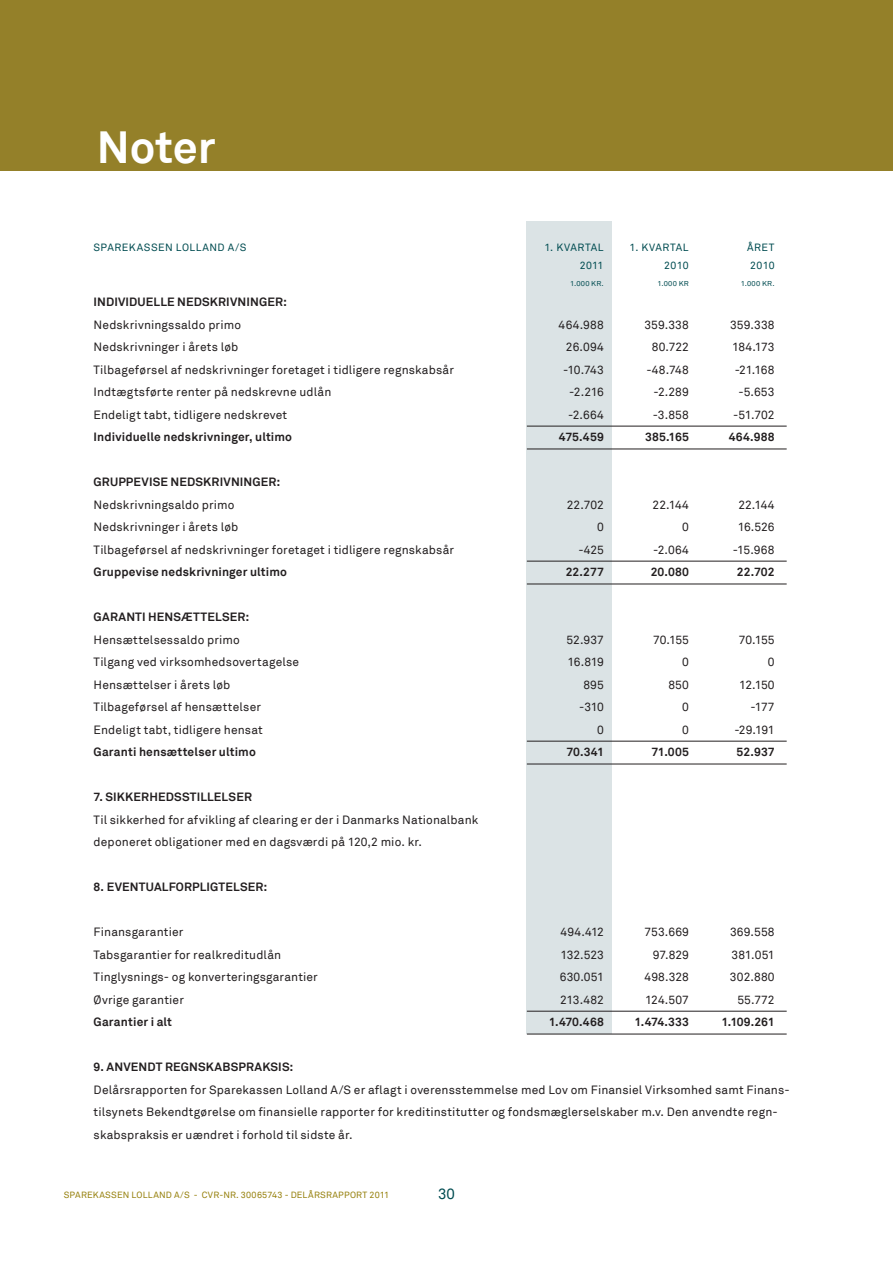
<style>
.page{position:relative;width:893px;height:1263px;background:#fff}
.page>*{position:absolute;margin:0;border:0;box-sizing:border-box;transform-origin:0 0}
.t1{font:700 45px "Akkurat";color:#fff}
.t2{font:15px "Akkurat";color:#004c51}
.t3{font:12px/22.5px "Akkurat";letter-spacing:.01em;color:#231f20}
.t4{font:700 12px "Akkurat";letter-spacing:.01em;color:#231f20}
.t5{font:10.5px "Akkurat";letter-spacing:.04em;color:#004c51}
.t6{font:9px "Akkurat";letter-spacing:.025em;color:#957f0a}
.t7{font:7.2px "Akkurat";letter-spacing:.04em;color:#004c51;scale:1.05 1}
</style>
<div class="page">
<div style="left:0;top:0;width:893px;height:170px;background:#948029"></div>
<div style="left:526px;top:221px;width:85px;height:813px;background:#dbe3e5"></div>
<hr style="left:527px;top:426px;width:260px;height:1px;background:#231f20">
<hr style="left:527px;top:449px;width:260px;height:1px;background:#231f20">
<hr style="left:527px;top:561px;width:260px;height:1px;background:#231f20">
<hr style="left:527px;top:584px;width:260px;height:1px;background:#231f20">
<hr style="left:527px;top:741px;width:260px;height:1px;background:#231f20">
<hr style="left:527px;top:764px;width:260px;height:1px;background:#231f20">
<hr style="left:527px;top:1011px;width:260px;height:1px;background:#231f20">
<hr style="left:527px;top:1034px;width:260px;height:1px;background:#231f20">
<h1 class="t1" style="left:97px;top:119px;width:120px">N OTER</h1>
<p class="t5" style="left:94px;top:241px;width:9px">sparekassen</p>
<p class="t5" style="left:176px;top:241px;width:15px">Lolland</p>
<p class="t5" style="left:228px;top:241px;width:20px">A/S</p>
<p class="t5" style="left:544px;top:241px;width:20px">1. kvartal</p>
<p class="t5" style="left:629px;top:241px;width:20px">1. kvartal</p>
<p class="t5" style="left:747px;top:241px;width:29px">åRET</p>
<p class="t5" style="left:580px;top:259px;width:25px">2011</p>
<p class="t5" style="left:664px;top:259px;width:26px">2010</p>
<p class="t5" style="left:750px;top:259px;width:26px">2010</p>
<p class="t7" style="left:570px;top:279px;width:34px">1.000 kr.</p>
<p class="t7" style="left:657px;top:279px;width:25px">1.000 kr</p>
<p class="t7" style="left:741px;top:279px;width:34px">1.000 KR.</p>
<p class="t4" style="left:94px;top:295px;width:195px">I NDIVIDUELLE NEDSKRIVNINGER:</p>
<p class="t3" style="left:94px;top:314px;width:149px">Nedskrivningssaldo primo</p>
<p class="t3" style="left:559px;top:314px;width:47px">464.988</p>
<p class="t3" style="left:644px;top:314px;width:46px">359.338</p>
<p class="t3" style="left:730px;top:314px;width:46px">359.338</p>
<p class="t3" style="left:94px;top:336px;width:146px">Nedskrivninger i årets løb</p>
<p class="t3" style="left:566px;top:336px;width:39px">26.094</p>
<p class="t3" style="left:652px;top:336px;width:39px">80.722</p>
<p class="t3" style="left:732px;top:336px;width:44px">184.173</p>
<p class="t3" style="left:94px;top:359px;width:362px">Tilbageførsel af nedskrivninger foretaget i tidligere regnskabsår</p>
<p class="t3" style="left:563px;top:359px;width:42px">-10.743</p>
<p class="t3" style="left:646px;top:359px;width:44px">-48.748</p>
<p class="t3" style="left:735px;top:359px;width:41px">-21.168</p>
<p class="t3" style="left:94px;top:381px;width:239px">Indtægtsførte renter på nedskrevne udlån</p>
<p class="t3" style="left:569px;top:381px;width:36px">-2.216</p>
<p class="t3" style="left:653px;top:381px;width:37px">-2.289</p>
<p class="t3" style="left:738px;top:381px;width:38px">-5.653</p>
<p class="t3" style="left:94px;top:404px;width:195px">Endeligt tabt, tidligere nedskrevet</p>
<p class="t3" style="left:568px;top:404px;width:37px">-2.664</p>
<p class="t3" style="left:653px;top:404px;width:38px">-3.858</p>
<p class="t3" style="left:733px;top:404px;width:43px">-51.702</p>
<p class="t4" style="left:94px;top:430px;width:200px">I NDIVIDUELLE NEDSKRIVNINGER, ULTIMO</p>
<p class="t4" style="left:559px;top:430px;width:46px">475.459</p>
<p class="t4" style="left:645px;top:430px;width:45px">385.165</p>
<p class="t4" style="left:729px;top:430px;width:47px">464.988</p>
<p class="t4" style="left:94px;top:475px;width:188px">GRUPPEVISE NEDSKRIVNINGER:</p>
<p class="t3" style="left:94px;top:494px;width:143px">Nedskrivningsaldo primo</p>
<p class="t3" style="left:567px;top:494px;width:39px">22.702</p>
<p class="t3" style="left:653px;top:494px;width:38px">22.144</p>
<p class="t3" style="left:738px;top:494px;width:38px">22.144</p>
<p class="t3" style="left:94px;top:516px;width:146px">Nedskrivninger i årets løb</p>
<p class="t3" style="left:597px;top:516px;width:8px">0</p>
<p class="t3" style="left:682px;top:516px;width:8px">0</p>
<p class="t3" style="left:738px;top:516px;width:38px">16.526</p>
<p class="t3" style="left:94px;top:539px;width:362px">Tilbageførsel af nedskrivninger foretaget i tidligere regnskabsår</p>
<p class="t3" style="left:578px;top:539px;width:27px">-425</p>
<p class="t3" style="left:653px;top:539px;width:37px">-2.064</p>
<p class="t3" style="left:733px;top:539px;width:43px">-15.968</p>
<p class="t4" style="left:94px;top:565px;width:195px">GRUPPEVISE NEDSKRIVNINGER ULTIMO</p>
<p class="t4" style="left:566px;top:565px;width:40px">22.277</p>
<p class="t4" style="left:651px;top:565px;width:40px">20.080</p>
<p class="t4" style="left:737px;top:565px;width:39px">22.702</p>
<p class="t4" style="left:94px;top:610px;width:157px">GARANTI HENSÆTTELSER:</p>
<p class="t3" style="left:94px;top:629px;width:148px">Hensættelsessaldo primo</p>
<p class="t3" style="left:567px;top:629px;width:39px">52.937</p>
<p class="t3" style="left:653px;top:629px;width:37px">70.155</p>
<p class="t3" style="left:739px;top:629px;width:37px">70.155</p>
<p class="t3" style="left:94px;top:651px;width:207px">Tilgang ved virksomhedsovertagelse</p>
<p class="t3" style="left:567px;top:651px;width:38px">16.819</p>
<p class="t3" style="left:682px;top:651px;width:8px">0</p>
<p class="t3" style="left:768px;top:651px;width:8px">0</p>
<p class="t3" style="left:94px;top:674px;width:138px">Hensættelser i årets løb</p>
<p class="t3" style="left:583px;top:674px;width:22px">895</p>
<p class="t3" style="left:668px;top:674px;width:22px">850</p>
<p class="t3" style="left:739px;top:674px;width:37px">12.150</p>
<p class="t3" style="left:94px;top:696px;width:169px">Tilbageførsel af hensættelser</p>
<p class="t3" style="left:579px;top:696px;width:26px">-310</p>
<p class="t3" style="left:682px;top:696px;width:8px">0</p>
<p class="t3" style="left:750px;top:696px;width:26px">-177</p>
<p class="t3" style="left:94px;top:719px;width:171px">Endeligt tabt, tidligere hensat</p>
<p class="t3" style="left:597px;top:719px;width:8px">0</p>
<p class="t3" style="left:682px;top:719px;width:8px">0</p>
<p class="t3" style="left:734px;top:719px;width:42px">-29.191</p>
<p class="t4" style="left:94px;top:745px;width:164px">GARANTI HENSÆTTELSER ULTIMO</p>
<p class="t4" style="left:566px;top:745px;width:39px">70.341</p>
<p class="t4" style="left:651px;top:745px;width:39px">71.005</p>
<p class="t4" style="left:737px;top:745px;width:40px">52.937</p>
<p class="t4" style="left:94px;top:790px;width:160px">7. SIKKERHEDSSTILLELSER</p>
<p class="t3" style="left:94px;top:809px;width:386px">Til sikkerhed for afvikling af clearing er der i Danmarks Nationalbank deponeret obligationer med en dagsværdi på 120,2 mio. kr.</p>
<p class="t4" style="left:94px;top:880px;width:175px">8. EVENTUALFORPLIGTELSER:</p>
<p class="t3" style="left:94px;top:921px;width:91px">Finansgarantier</p>
<p class="t3" style="left:560px;top:921px;width:45px">494.412</p>
<p class="t3" style="left:644px;top:921px;width:46px">753.669</p>
<p class="t3" style="left:730px;top:921px;width:46px">369.558</p>
<p class="t3" style="left:94px;top:944px;width:189px">Tabsgarantier for realkreditudlån</p>
<p class="t3" style="left:560px;top:944px;width:45px">132.523</p>
<p class="t3" style="left:653px;top:944px;width:38px">97.829</p>
<p class="t3" style="left:731px;top:944px;width:45px">381.051</p>
<p class="t3" style="left:94px;top:966px;width:226px">Tinglysnings- og konverteringsgarantier</p>
<p class="t3" style="left:560px;top:966px;width:46px">630.051</p>
<p class="t3" style="left:644px;top:966px;width:46px">498.328</p>
<p class="t3" style="left:730px;top:966px;width:46px">302.880</p>
<p class="t3" style="left:94px;top:989px;width:92px">Øvrige garantier</p>
<p class="t3" style="left:560px;top:989px;width:45px">213.482</p>
<p class="t3" style="left:645px;top:989px;width:45px">124.507</p>
<p class="t3" style="left:737px;top:989px;width:39px">55.772</p>
<p class="t4" style="left:94px;top:1015px;width:80px">GARANTIER I ALT</p>
<p class="t4" style="left:549px;top:1015px;width:57px">1.470.468</p>
<p class="t4" style="left:634px;top:1015px;width:56px">1.474.333</p>
<p class="t4" style="left:721px;top:1015px;width:55px">1.109.261</p>
<p class="t4" style="left:94px;top:1060px;width:201px">9. ANVENDT REGNSKABSPRAKSIS:</p>
<p class="t3" style="left:94px;top:1079px;width:697px">Delårsrapporten for Sparekassen Lolland A/S er aflagt i overensstemmelse med Lov om Finansiel Virksomhed samt Finans&shy;tilsynets Bekendtgørelse om finansielle rapporter for kreditinstitutter og fondsmæglerselskaber m.v. Den anvendte regn&shy;skabspraksis er uændret i forhold til sidste år.</p>
<p class="t6" style="left:64px;top:1190px;width:234px">SPAREKASSEN LOLLAND A/S - CVR-NR. 30065743 - del</p>
<p class="t6" style="left:308px;top:1190px;width:83px">års RAPPORT 2011</p>
<p class="t2" style="left:438px;top:1185px;width:18px">30</p>
</div>
